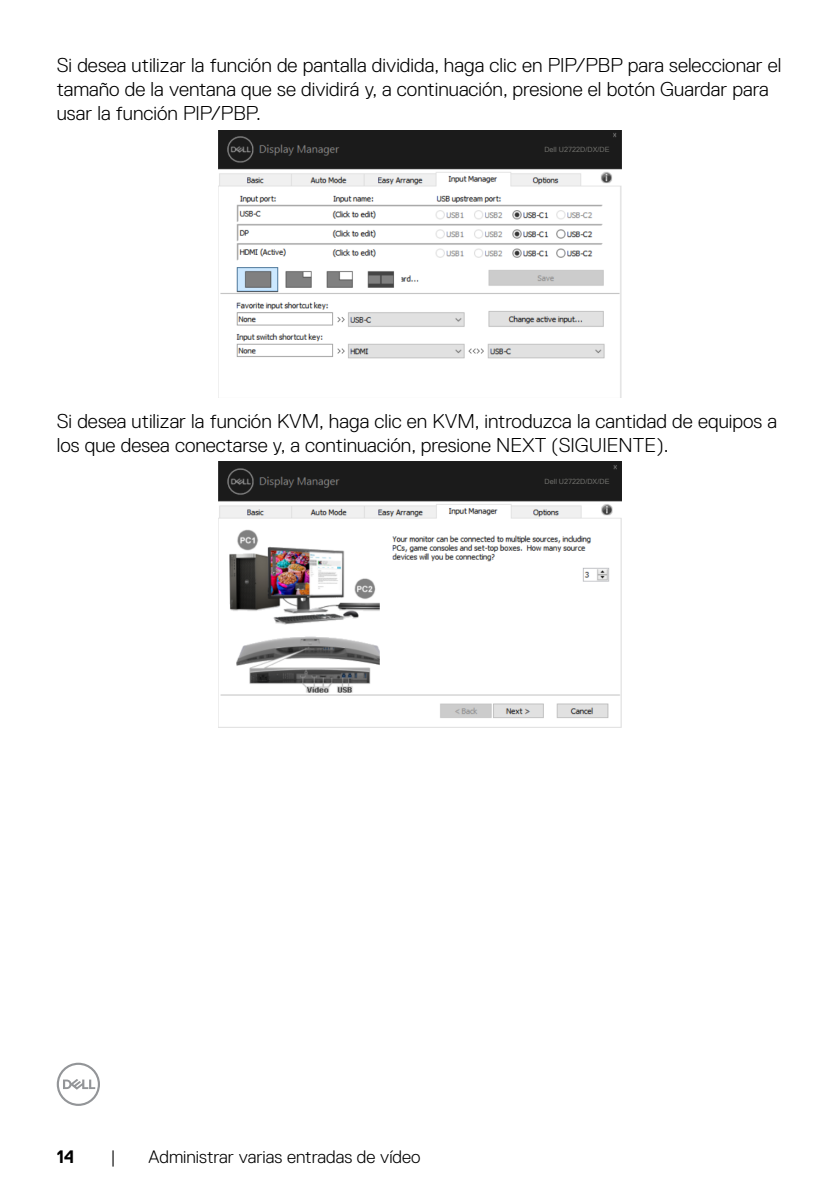
<style>
.page{position:relative;width:840px;height:1191px;background:#fff}
.page>*{position:absolute;margin:0;border:0;box-sizing:border-box;transform-origin:0 0}
.t1{font:300 20px/24px "Dell Replica";color:#000}
.t2{font:300 18px "Dell Replica";color:#000}
.t3{font:700 18px "Dell Replica";color:#000}
.t4{font:7.2px "Microsoft Sans Serif";color:#6f6f6b}
</style>
<div class="page">
<svg style="left:57px;top:1062px;width:43px;height:44px"></svg>
<img style="left:218px;top:130px;width:403px;height:268px">
<div style="left:540px;top:146px;width:72px;height:10px;background:#1b1b1b"></div>
<img style="left:218px;top:461px;width:403px;height:266px">
<div style="left:540px;top:477px;width:72px;height:10px;background:#1b1b1b"></div>
<p class="t1" style="left:57px;top:53px;width:725px">Si desea utilizar la función de pantalla dividida, haga clic en PIP/PBP para seleccionar el tamaño de la ventana que se dividirá y, a continuación, presione el botón Guardar para usar la función PIP/PBP.</p>
<p class="t4" style="left:544px;top:145px;width:67px">Dell U2722D/DX/DE</p>
<p class="t1" style="left:57px;top:409px;width:721px">Si desea utilizar la función KVM, haga clic en KVM, introduzca la cantidad de equipos a los que desea conectarse y, a continuación, presione NEXT (SIGUIENTE).</p>
<p class="t4" style="left:544px;top:476px;width:67px">Dell U2722D/DX/DE</p>
<p class="t3" style="left:57px;top:1146px;width:19px">14</p>
<p class="t2" style="left:110px;top:1146px;width:7px">|</p>
<p class="t2" style="left:148px;top:1146px;width:273px">Administrar varias entradas de vídeo</p>
</div>
